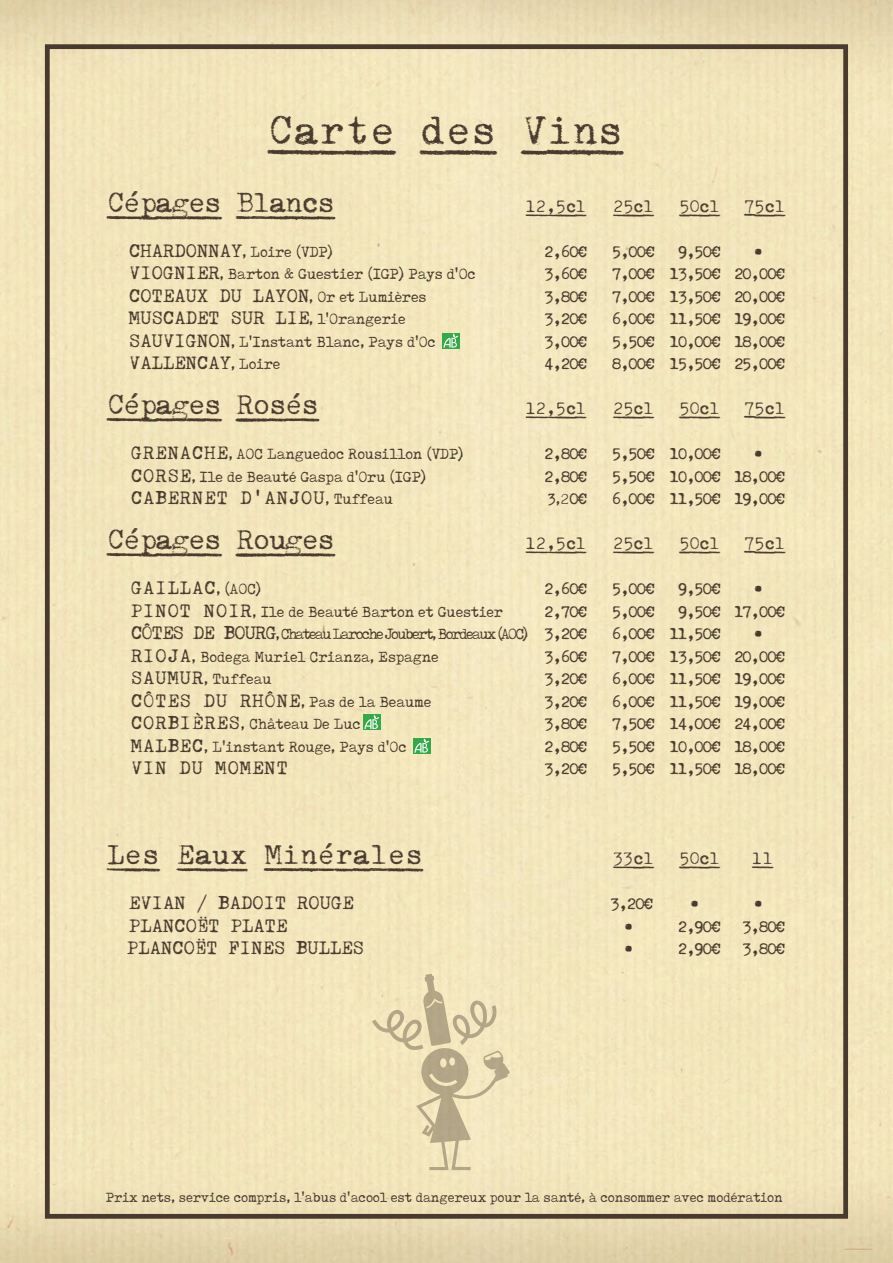
<style>
.page{position:relative;width:893px;height:1263px;background:#fff}
.page>*{position:absolute;margin:0;border:0;box-sizing:border-box;transform-origin:0 0}
.t1{font:39px "Swissa Piccola Underlined";color:#483a2e}
.t2{font:27px "Swissa Piccola Underlined";letter-spacing:-.05em;color:#483a2e}
.t3{font:27px "Swissa Piccola Underlined";color:#483a2e}
.t4{font:18px "Swissa Piccola";letter-spacing:-.02em;color:#483a2e}
.t5{font:18px "Swissa Piccola";letter-spacing:.03em;color:#483a2e}
.t6{font:16.5px "Tox Typewriter";color:#483a2e}
.t7{font:16.5px "Swissa Piccola Underlined";letter-spacing:-.05em;color:#483a2e}
.t8{font:16.5px "Tox Typewriter";letter-spacing:-.09em;color:#483a2e}
.t9{font:15px "Swissa Piccola";letter-spacing:-.1em;color:#483a2e}
.t10{font:15px "Tox Typewriter";color:#483a2e}
.s1{font-family:"Swissa Piccola";font-size:18px}
.s2{font-family:"Tox Typewriter";font-size:16.5px}
.s3{font-family:"Swissa Piccola";font-size:15px}
</style>
<div class="page">
<img style="left:0;top:0;width:893px;height:1262px">
<div style="left:45px;top:45px;width:803px;height:1173px;border:4px solid #483a2e"></div>
<div style="left:413px;top:738px;width:18px;height:15px;background:#31aa47"></div>
<svg style="left:414px;top:738px;width:15px;height:14px"></svg>
<div style="left:363px;top:714px;width:18px;height:16px;background:#31aa47"></div>
<svg style="left:364px;top:715px;width:15px;height:14px"></svg>
<div style="left:442px;top:333px;width:18px;height:15px;background:#31aa47"></div>
<svg style="left:444px;top:333px;width:14px;height:14px"></svg>
<svg style="left:372px;top:974px;width:138px;height:196px;background:#e4d7b1"></svg>
<h1 class="t1" style="left:268px;top:108px;width:356px">Carte des Vins</h1>
<h2 class="t2" style="left:107px;top:187px;width:230px">Cépages Blancs</h2>
<p class="t7" style="left:526px;top:196px;width:62px">12,5cl</p>
<p class="t7" style="left:613px;top:196px;width:42px">25cl</p>
<p class="t7" style="left:679px;top:196px;width:42px">50cl</p>
<p class="t7" style="left:745px;top:196px;width:42px">75cl</p>
<p class="t6" style="left:129px;top:243px;width:206px"><span class="s1">CHARDONNAY</span>, Loire (VDP)</p>
<p class="t9" style="left:544px;top:242px;width:44px">2,60€</p>
<p class="t9" style="left:612px;top:242px;width:44px">5,00€</p>
<p class="t9" style="left:678px;top:242px;width:44px">9,50€</p>
<p class="t4" style="left:752px;top:239px;width:13px">•</p>
<p class="t6" style="left:129px;top:265px;width:348px"><span class="s1">VIOGNIER</span>, Barton &amp; Guestier (IGP) Pays d'Oc</p>
<p class="t9" style="left:544px;top:264px;width:44px">3,60€</p>
<p class="t9" style="left:612px;top:264px;width:175px">7,00€ 13,50€ 20,00€</p>
<p class="t4" style="left:129px;top:284px;width:299px">COTEAUX DU LAYON<span class="s2">, Or et Lumières</span></p>
<p class="t9" style="left:544px;top:287px;width:44px">3,80€</p>
<p class="t9" style="left:612px;top:287px;width:175px">7,00€ 13,50€ 20,00€</p>
<p class="t4" style="left:129px;top:306px;width:278px">MUSCADET SUR LIE<span class="s2">, l'Orangerie</span></p>
<p class="t9" style="left:544px;top:309px;width:44px">3,20€</p>
<p class="t9" style="left:612px;top:309px;width:175px">6,00€ 11,50€ 19,00€</p>
<p class="t6" style="left:129px;top:333px;width:308px"><span class="s1">SAUVIGNON</span>, L'Instant Blanc, Pays d'Oc</p>
<p class="t9" style="left:544px;top:332px;width:44px">3,00€</p>
<p class="t9" style="left:612px;top:332px;width:175px">5,50€ 10,00€ 18,00€</p>
<p class="t4" style="left:129px;top:351px;width:153px">VALLENCAY<span class="s2">, Loire</span></p>
<p class="t9" style="left:544px;top:354px;width:44px">4,20€</p>
<p class="t9" style="left:612px;top:354px;width:175px">8,00€ 15,50€ 25,00€</p>
<h2 class="t2" style="left:107px;top:389px;width:213px">Cépages Rosés</h2>
<p class="t7" style="left:526px;top:399px;width:62px">12,5cl</p>
<p class="t7" style="left:613px;top:399px;width:42px">25cl</p>
<p class="t7" style="left:679px;top:399px;width:42px">50cl</p>
<p class="t7" style="left:745px;top:399px;width:42px">75cl</p>
<p class="t6" style="left:131px;top:445px;width:335px"><span class="s1">GRENACHE</span>, AOC Languedoc Rousillon (VDP)</p>
<p class="t9" style="left:544px;top:444px;width:44px">2,80€</p>
<p class="t9" style="left:612px;top:444px;width:110px">5,50€ 10,00€</p>
<p class="t4" style="left:752px;top:441px;width:13px">•</p>
<p class="t6" style="left:131px;top:468px;width:297px"><span class="s1">CORSE</span>, Ile de Beauté Gaspa d'Oru (IGP)</p>
<p class="t9" style="left:544px;top:467px;width:44px">2,80€</p>
<p class="t9" style="left:612px;top:467px;width:175px">5,50€ 10,00€ 18,00€</p>
<p class="t5" style="left:131px;top:486px;width:264px">CABERNET D'ANJOU<span class="s2">, Tuffeau</span></p>
<p class="t6" style="left:548px;top:490px;width:41px">3,2<span class="s3">0€</span></p>
<p class="t9" style="left:612px;top:489px;width:175px">6,00€ 11,50€ 19,00€</p>
<h2 class="t2" style="left:107px;top:524px;width:230px">Cépages Rouges</h2>
<p class="t7" style="left:526px;top:534px;width:62px">12,5cl</p>
<p class="t7" style="left:613px;top:534px;width:42px">25cl</p>
<p class="t7" style="left:679px;top:534px;width:42px">50cl</p>
<p class="t7" style="left:745px;top:534px;width:42px">75cl</p>
<p class="t5" style="left:131px;top:576px;width:132px">GAILLAC<span class="s2">, (AOC)</span></p>
<p class="t9" style="left:544px;top:579px;width:44px">2,60€</p>
<p class="t9" style="left:612px;top:579px;width:44px">5,00€</p>
<p class="t9" style="left:678px;top:579px;width:44px">9,50€</p>
<p class="t4" style="left:752px;top:576px;width:13px">•</p>
<p class="t6" style="left:131px;top:603px;width:374px"><span class="s1">PINOT NOIR</span>, Ile de Beauté Barton et Guestier</p>
<p class="t9" style="left:544px;top:602px;width:44px">2,70€</p>
<p class="t9" style="left:612px;top:602px;width:44px">5,00€</p>
<p class="t9" style="left:678px;top:602px;width:109px">9,50€ 17,00€</p>
<p class="t8" style="left:131px;top:625px;width:458px"><span class="s1">CÔTES DE BOURG</span>,Chateau Laroche Joubert, Bordeaux (AOC) <span class="s3">3,20€</span></p>
<p class="t9" style="left:612px;top:624px;width:110px">6,00€ 11,50€</p>
<p class="t4" style="left:752px;top:621px;width:13px">•</p>
<p class="t6" style="left:131px;top:648px;width:310px"><span class="s1">RIOJA</span>, Bodega Muriel Crianza, Espagne</p>
<p class="t9" style="left:544px;top:647px;width:44px">3,60€</p>
<p class="t9" style="left:612px;top:647px;width:175px">7,00€ 13,50€ 20,00€</p>
<p class="t6" style="left:131px;top:670px;width:142px"><span class="s1">SAUMUR</span>, Tuffeau</p>
<p class="t9" style="left:544px;top:669px;width:44px">3,20€</p>
<p class="t9" style="left:612px;top:669px;width:175px">6,00€ 11,50€ 19,00€</p>
<p class="t6" style="left:131px;top:693px;width:302px"><span class="s1">CÔTES DU RHÔNE</span>, Pas de la Beaume</p>
<p class="t9" style="left:544px;top:692px;width:44px">3,20€</p>
<p class="t9" style="left:612px;top:692px;width:175px">6,00€ 11,50€ 19,00€</p>
<p class="t6" style="left:131px;top:715px;width:231px"><span class="s1">CORBIÈRES</span>, Château De Luc</p>
<p class="t9" style="left:544px;top:714px;width:44px">3,80€</p>
<p class="t9" style="left:612px;top:714px;width:175px">7,50€ 14,00€ 24,00€</p>
<p class="t6" style="left:131px;top:738px;width:277px"><span class="s1">MALBEC</span>, L'instant Rouge, Pays d'Oc</p>
<p class="t9" style="left:544px;top:737px;width:44px">2,80€</p>
<p class="t9" style="left:612px;top:737px;width:175px">5,50€ 10,00€ 18,00€</p>
<p class="t5" style="left:131px;top:756px;width:159px">VIN DU MOMENT</p>
<p class="t9" style="left:544px;top:759px;width:44px">3,20€</p>
<p class="t9" style="left:612px;top:759px;width:175px">5,50€ 11,50€ 18,00€</p>
<h2 class="t3" style="left:107px;top:839px;width:317px">Les Eaux Minérales</h2>
<p class="t7" style="left:613px;top:849px;width:42px">33cl</p>
<p class="t7" style="left:679px;top:849px;width:42px">50cl</p>
<p class="t7" style="left:752px;top:849px;width:22px">1l</p>
<p class="t4" style="left:129px;top:891px;width:226px">EVIAN / BADOIT ROUGE</p>
<p class="t9" style="left:610px;top:894px;width:44px">3,20€</p>
<p class="t4" style="left:689px;top:891px;width:13px">•</p>
<p class="t4" style="left:752px;top:891px;width:13px">•</p>
<p class="t4" style="left:129px;top:914px;width:160px">PLANCOËT PLATE</p>
<p class="t4" style="left:623px;top:914px;width:13px">•</p>
<p class="t9" style="left:678px;top:917px;width:44px">2,90€</p>
<p class="t9" style="left:742px;top:917px;width:44px">3,80€</p>
<p class="t4" style="left:127px;top:936px;width:239px">PLANCOËT FINES BULLES</p>
<p class="t4" style="left:623px;top:936px;width:13px">•</p>
<p class="t9" style="left:678px;top:939px;width:44px">2,90€</p>
<p class="t9" style="left:742px;top:939px;width:44px">3,80€</p>
<p class="t10" style="left:106px;top:1190px;width:679px">Prix nets, service compris, l'abus d'acool est dangereux pour la santé, à consommer avec modération</p>
</div>
